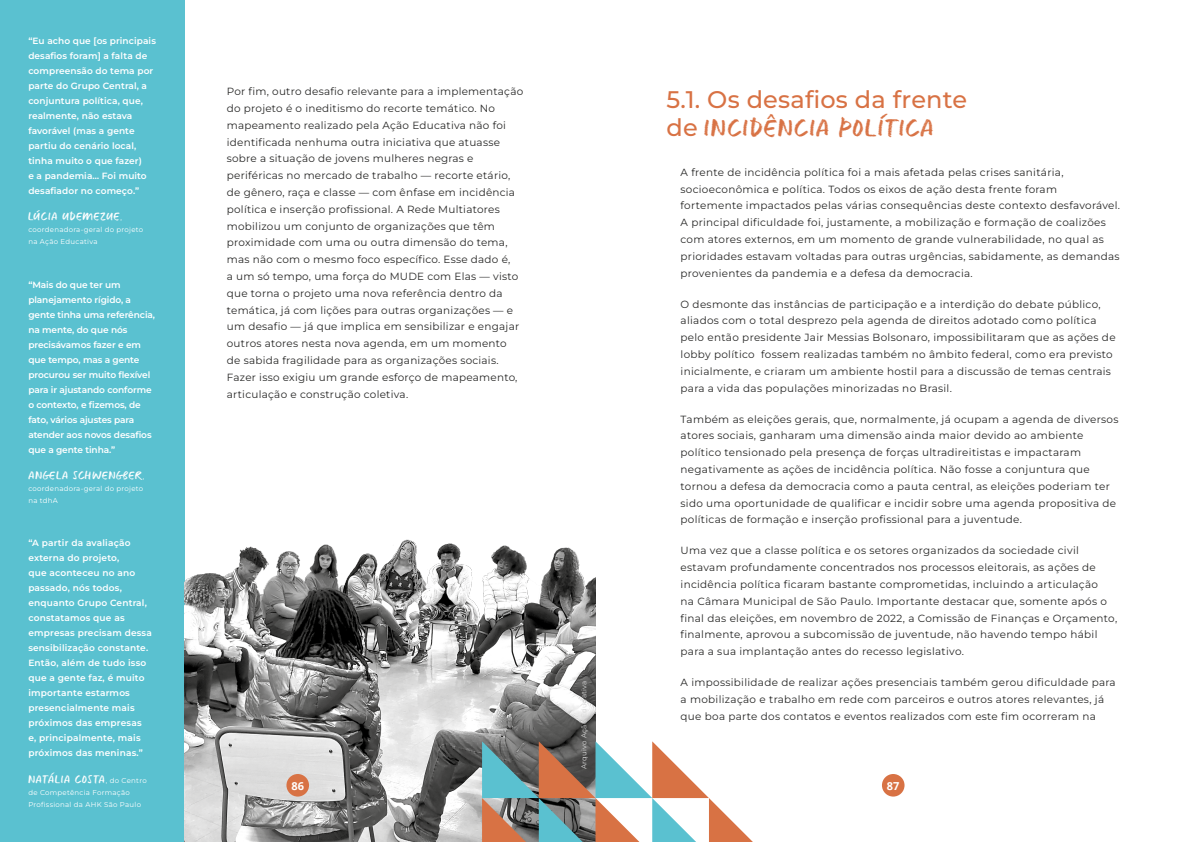
<style>
.page{position:relative;width:1191px;height:842px;background:#fff}
.page>*{position:absolute;margin:0;border:0;box-sizing:border-box;transform-origin:0 0}
.peso_02{font:500 24px/28px "Montserrat";letter-spacing:.01em;color:#d87244}
.nome_depoimento{font:11px "CAPUT";letter-spacing:.07em;color:#fff}
.t1{font:700 11px "Open Sans";color:#fff}
.corpo_texto_geral{font:10.4px/16.8px "Montserrat";letter-spacing:.03em;color:#282827}
.aspas{font:600 9px/15px "Montserrat";letter-spacing:.01em;color:#fff}
.aspas-2{font:600 9px/15px "Montserrat";letter-spacing:-.01em;color:#fff}
.nome_depoimento-2{font:7px/12px "Montserrat";letter-spacing:.04em;color:#fff}
.fonte_cotas{font:7px "Montserrat";letter-spacing:.04em;color:#dadada}
.s1{font-family:"Montserrat";font-size:7px}
.s2{font-family:"CAPUT";font-weight:400}
</style>
<div class="page">
<div style="left:0;top:0;width:184px;height:842px;background:#5ac1d0"></div>
<img style="left:184px;top:524px;width:411px;height:318px">
<svg style="left:482px;top:741px;width:271px;height:101px"></svg>
<div style="left:286px;top:774px;width:23px;height:22px;background:#d87244;border-radius:50%"></div>
<div style="left:882px;top:774px;width:22px;height:22px;background:#d87244;border-radius:50%"></div>
<p class="aspas" style="left:28px;top:33px;width:129px">“Eu acho que [os principais desafios foram] a falta de compreensão do tema por parte do Grupo Central, a conjuntura política, que, realmente, não estava favorável (mas a gente partiu do cenário local, tinha muito o que fazer)<br>e a pandemia… Foi muito desafiador no começo.”</p>
<p class="nome_depoimento" style="left:28px;top:208px;width:95px">LÚCIA UDEMEZUE<span class="s1">,</span></p>
<p class="nome_depoimento-2" style="left:28px;top:224px;width:116px">coordenadora-geral do projeto na Ação Educativa</p>
<p class="aspas-2" style="left:28px;top:277px;width:128px">“Mais do que ter um planejamento rígido, a gente tinha uma referência, na mente, do que nós precisávamos fazer e em que tempo, mas a gente procurou ser muito flexível para ir ajustando conforme o contexto, e fizemos, de fato, vários ajustes para atender aos novos desafios que a gente tinha.”</p>
<p class="nome_depoimento" style="left:28px;top:466px;width:117px">ANGELA SCHWENGBER<span class="s1">,</span></p>
<p class="nome_depoimento-2" style="left:28px;top:482px;width:116px">coordenadora-geral do projeto na tdhA</p>
<p class="aspas" style="left:28px;top:535px;width:125px">“A partir da avaliação externa do projeto,<br>que aconteceu no ano passado, nós todos, enquanto Grupo Central, constatamos que as empresas precisam dessa sensibilização constante.<br>Então, além de tudo isso que a gente faz, é muito importante estarmos presencialmente mais próximos das empresas<br>e, principalmente, mais próximos das meninas.”</p>
<p class="nome_depoimento" style="left:28px;top:770px;width:120px">NATÁLIA COSTA<span class="s1">, do Centro</span></p>
<p class="nome_depoimento-2" style="left:28px;top:786px;width:114px">de Competência Formação<br>Profissional da AHK São Paulo</p>
<p class="corpo_texto_geral" style="left:227px;top:83px;width:298px">Por fim, outro desafio relevante para a implementação do projeto é o ineditismo do recorte temático. No mapeamento realizado pela Ação Educativa não foi identificada nenhuma outra iniciativa que atuasse sobre a situação de jovens mulheres negras e periféricas no mercado de trabalho — recorte etário, de gênero, raça e classe — com ênfase em incidência política e inserção profissional. A Rede Multiatores mobilizou um conjunto de organizações que têm proximidade com uma ou outra dimensão do tema, mas não com o mesmo foco específico. Esse dado é,<br>a um só tempo, uma força do MUDE com Elas — visto que torna o projeto uma nova referência dentro da temática, já com lições para outras organizações — e um desafio — já que implica em sensibilizar e engajar outros atores nesta nova agenda, em um momento<br>de sabida fragilidade para as organizações sociais.<br>Fazer isso exigiu um grande esforço de mapeamento, articulação e construção coletiva.</p>
<p class="peso_02" style="left:666px;top:85px;width:302px">5.1. Os desafios da frente de <span class="s2">INCIDÊNCIA POLÍTICA</span></p>
<p class="corpo_texto_geral" style="left:680px;top:163px;width:441px">A frente de incidência política foi a mais afetada pelas crises sanitária, socioeconômica e política. Todos os eixos de ação desta frente foram fortemente impactados pelas várias consequências deste contexto desfavorável.<br>A principal dificuldade foi, justamente, a mobilização e formação de coalizões com atores externos, em um momento de grande vulnerabilidade, no qual as prioridades estavam voltadas para outras urgências, sabidamente, as demandas provenientes da pandemia e a defesa da democracia.</p>
<p class="corpo_texto_geral" style="left:680px;top:295px;width:436px">O desmonte das instâncias de participação e a interdição do debate público, aliados com o total desprezo pela agenda de direitos adotado como política pelo então presidente Jair Messias Bolsonaro, impossibilitaram que as ações de lobby político fossem realizadas também no âmbito federal, como era previsto inicialmente, e criaram um ambiente hostil para a discussão de temas centrais para a vida das populações minorizadas no Brasil.</p>
<p class="corpo_texto_geral" style="left:680px;top:410px;width:439px">Também as eleições gerais, que, normalmente, já ocupam a agenda de diversos atores sociais, ganharam uma dimensão ainda maior devido ao ambiente político tensionado pela presença de forças ultradireitistas e impactaram negativamente as ações de incidência política. Não fosse a conjuntura que tornou a defesa da democracia como a pauta central, as eleições poderiam ter sido uma oportunidade de qualificar e incidir sobre uma agenda propositiva de políticas de formação e inserção profissional para a juventude.</p>
<p class="corpo_texto_geral" style="left:680px;top:542px;width:438px">Uma vez que a classe política e os setores organizados da sociedade civil estavam profundamente concentrados nos processos eleitorais, as ações de incidência política ficaram bastante comprometidas, incluindo a articulação<br>na Câmara Municipal de São Paulo. Importante destacar que, somente após o final das eleições, em novembro de 2022, a Comissão de Finanças e Orçamento, finalmente, aprovou a subcomissão de juventude, não havendo tempo hábil para a sua implantação antes do recesso legislativo.</p>
<p class="corpo_texto_geral" style="left:680px;top:674px;width:436px">A impossibilidade de realizar ações presenciais também gerou dificuldade para a mobilização e trabalho em rede com parceiros e outros atores relevantes, já que boa parte dos contatos e eventos realizados com este fim ocorreram na</p>
<p class="fonte_cotas" style="left:579px;top:769px;width:90px;rotate:-90deg">Arquivo Ação Educativa</p>
<p class="t1" style="left:291px;top:778px;width:14px">86</p>
<p class="t1" style="left:887px;top:778px;width:14px">87</p>
</div>
